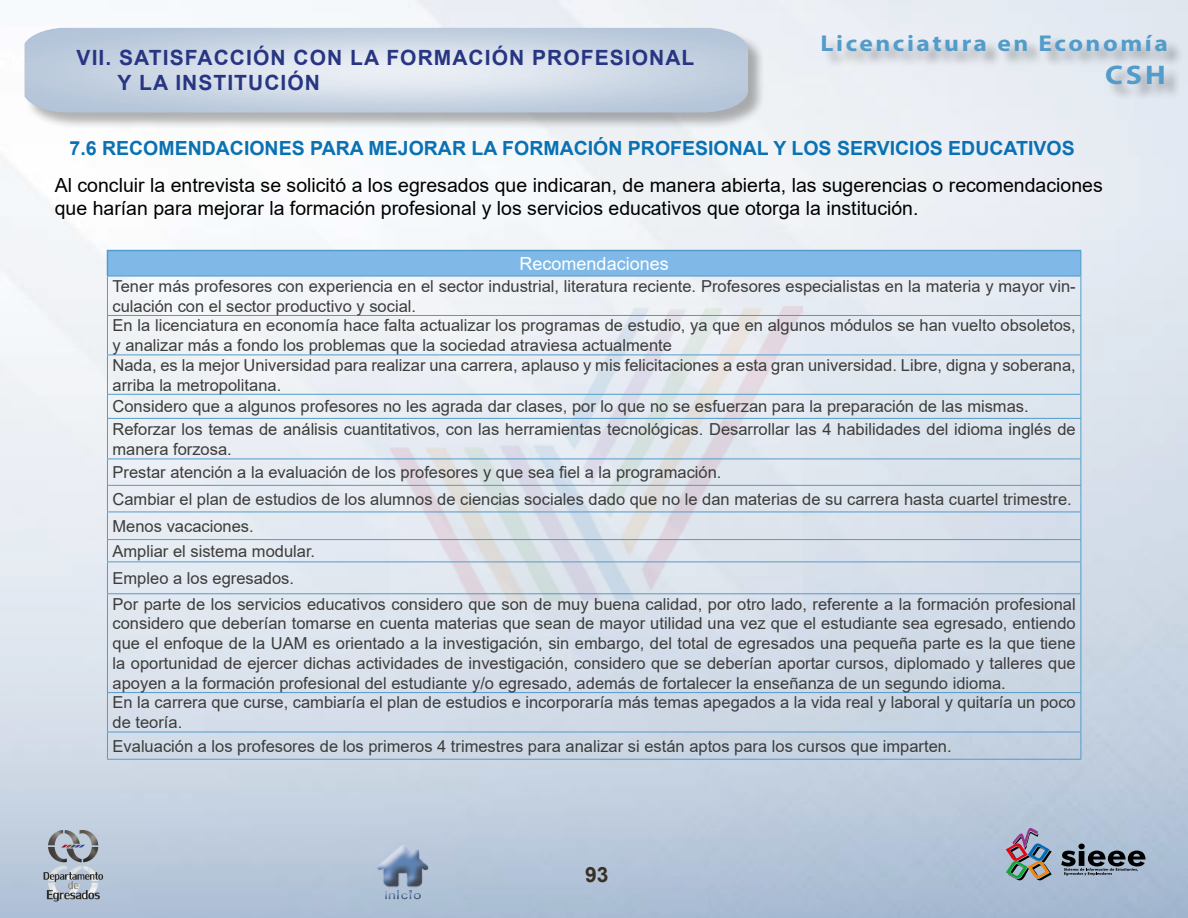
<style>
.page{position:relative;width:1188px;height:918px;background:#fff}
.page>*{position:absolute;margin:0;border:0;box-sizing:border-box;transform-origin:0 0}
.t1{font:700 27px "Myriad Pro";color:#539cca;scale:1.11 1}
.t2{font:700 22.95px "Myriad Pro";letter-spacing:.1em;color:#539cca;scale:1.11 1}
.t3{font:700 21px/25.2px "Arial";letter-spacing:.05em;color:#283583}
.t4{font:700 21px "Arial";color:#383025}
.t5{font:19.5px/23.4px "Arial";color:#000}
.t6{font:700 19.5px "Arial";color:#0a71b3}
.t7{font:18px "Arial";color:#fff}
.t8{font:16.5px/19.6px "Arial";color:#3c3c3b}
</style>
<div class="page">
<img style="left:1px;top:1px;width:1187px;height:917px">
<img style="left:48px;top:830px;width:15px;height:15px">
<img style="left:65px;top:830px;width:33px;height:15px">
<svg style="left:44px;top:845px;width:59px;height:57px;background:#a2aab6"></svg>
<svg style="left:1006px;top:828px;width:46px;height:52px;background:#8e9099"></svg>
<svg style="left:1061px;top:844px;width:84px;height:31px;background:#6e7b89"></svg>
<img style="left:391px;top:307px;width:412px;height:295px">
<div style="left:26px;top:28px;width:738px;height:101px;background:#000;opacity:.3"></div>
<img style="left:25px;top:28px;width:723px;height:84px">
<div style="left:368px;top:836px;width:67px;height:69px;background:#bdcbdd"></div>
<div style="left:370px;top:844px;width:67px;height:64px;background:#000;opacity:.75"></div>
<div style="left:823px;top:34px;width:360px;height:66px;background:#000;opacity:.3"></div>
<div style="left:107px;top:251px;width:974px;height:25px;background:#80b9e7"></div>
<hr style="left:107px;top:250px;width:974px;height:1px;background:#539cca">
<svg style="left:107px;top:251px;width:1px;height:25px"></svg>
<svg style="left:1081px;top:251px;width:1px;height:25px"></svg>
<hr style="left:107px;top:276px;width:974px;height:1px;background:#539cca">
<hr style="left:107px;top:276px;width:1px;height:39px;background:#539cca">
<hr style="left:1081px;top:276px;width:1px;height:39px;background:#539cca">
<hr style="left:107px;top:315px;width:974px;height:1px;background:#539cca">
<hr style="left:107px;top:316px;width:1px;height:39px;background:#539cca">
<hr style="left:1081px;top:316px;width:1px;height:39px;background:#539cca">
<hr style="left:107px;top:355px;width:974px;height:1px;background:#539cca">
<hr style="left:107px;top:355px;width:1px;height:39px;background:#539cca">
<hr style="left:1081px;top:355px;width:1px;height:39px;background:#539cca">
<hr style="left:107px;top:394px;width:974px;height:1px;background:#539cca">
<svg style="left:107px;top:395px;width:1px;height:23px"></svg>
<svg style="left:1081px;top:395px;width:1px;height:23px"></svg>
<hr style="left:107px;top:418px;width:974px;height:1px;background:#539cca">
<hr style="left:107px;top:419px;width:1px;height:40px;background:#539cca">
<hr style="left:1081px;top:419px;width:1px;height:40px;background:#539cca">
<hr style="left:107px;top:459px;width:974px;height:1px;background:#539cca">
<hr style="left:107px;top:485px;width:974px;height:1px;background:#539cca">
<hr style="left:107px;top:512px;width:974px;height:1px;background:#539cca">
<hr style="left:107px;top:539px;width:974px;height:1px;background:#539cca">
<svg style="left:107px;top:459px;width:1px;height:103px"></svg>
<svg style="left:1081px;top:459px;width:1px;height:103px"></svg>
<hr style="left:107px;top:562px;width:974px;height:1px;background:#539cca">
<hr style="left:107px;top:562px;width:1px;height:31px;background:#539cca">
<hr style="left:1081px;top:562px;width:1px;height:31px;background:#539cca">
<hr style="left:107px;top:593px;width:974px;height:1px;background:#539cca">
<hr style="left:107px;top:594px;width:1px;height:98px;background:#539cca">
<hr style="left:1081px;top:594px;width:1px;height:98px;background:#539cca">
<hr style="left:107px;top:692px;width:974px;height:1px;background:#539cca">
<hr style="left:107px;top:693px;width:1px;height:39px;background:#539cca">
<hr style="left:1081px;top:693px;width:1px;height:39px;background:#539cca">
<hr style="left:107px;top:732px;width:974px;height:1px;background:#539cca">
<svg style="left:107px;top:732px;width:1px;height:27px"></svg>
<svg style="left:1081px;top:732px;width:1px;height:27px"></svg>
<hr style="left:107px;top:759px;width:974px;height:1px;background:#539cca">
<p class="t3" style="left:118px;top:45px;width:578px;text-indent:-41px">VII. SATISFACCIÓN CON LA FORMACIÓN PROFESIONAL<br>Y LA INSTITUCIÓN</p>
<h2 class="t2" style="left:821px;top:28px;width:314px">Licenciatura en Economía</h2>
<h1 class="t1" style="left:1105px;top:57px;width:56px">CSH</h1>
<p class="t6" style="left:70px;top:135px;width:1007px">7.6 RECOMENDACIONES PARA MEJORAR LA FORMACIÓN PROFESIONAL Y LOS SERVICIOS EDUCATIVOS</p>
<p class="t5" style="left:55px;top:173px;width:1050px">Al concluir la entrevista se solicitó a los egresados que indicaran, de manera abierta, las sugerencias o recomendaciones que harían para mejorar la formación profesional y los servicios educativos que otorga la institución.</p>
<p class="t7" style="left:520px;top:251px;width:151px">Recomendaciones</p>
<p class="t8" style="left:113px;top:276px;width:965px">Tener más profesores con experiencia en el sector industrial, literatura reciente. Profesores especialistas en la materia y mayor vin&shy;culación con el sector productivo y social.<br>En la licenciatura en economía hace falta actualizar los programas de estudio, ya que en algunos módulos se han vuelto obsoletos, y analizar más a fondo los problemas que la sociedad atraviesa actualmente<br>Nada, es la mejor Universidad para realizar una carrera, aplauso y mis felicitaciones a esta gran universidad. Libre, digna y soberana, arriba la metropolitana.</p>
<p class="t8" style="left:113px;top:395px;width:965px;line-height:22.4px">Considero que a algunos profesores no les agrada dar clases, por lo que no se esfuerzan para la preparación de las mismas.<br>Reforzar los temas de análisis cuantitativos, con las herramientas tecnológicas. Desarrollar las 4 habilidades del idioma inglés de</p>
<p class="t8" style="left:113px;top:437px;width:610px;line-height:23.5px">manera forzosa.<br>Prestar atención a la evaluación de los profesores y que sea fiel a la programación.</p>
<p class="t8" style="left:113px;top:485px;width:961px;line-height:27.2px">Cambiar el plan de estudios de los alumnos de ciencias sociales dado que no le dan materias de su carrera hasta cuartel trimestre.<br>Menos vacaciones.</p>
<p class="t8" style="left:113px;top:538px;width:965px;line-height:26.4px">Ampliar el sistema modular.<br>Empleo a los egresados.<br>Por parte de los servicios educativos considero que son de muy buena calidad, por otro lado, referente a la formación profesional</p>
<p class="t8" style="left:113px;top:614px;width:965px">considero que deberían tomarse en cuenta materias que sean de mayor utilidad una vez que el estudiante sea egresado, entiendo que el enfoque de la UAM es orientado a la investigación, sin embargo, del total de egresados una pequeña parte es la que tiene la oportunidad de ejercer dichas actividades de investigación, considero que se deberían aportar cursos, diplomado y talleres que apoyen a la formación profesional del estudiante y/o egresado, además de fortalecer la enseñanza de un segundo idioma.<br>En la carrera que curse, cambiaría el plan de estudios e incorporaría más temas apegados a la vida real y laboral y quitaría un poco de teoría.</p>
<p class="t8" style="left:113px;top:736px;width:841px">Evaluación a los profesores de los primeros 4 trimestres para analizar si están aptos para los cursos que imparten.</p>
<p class="t4" style="left:585px;top:860px;width:25px">93</p>
</div>
